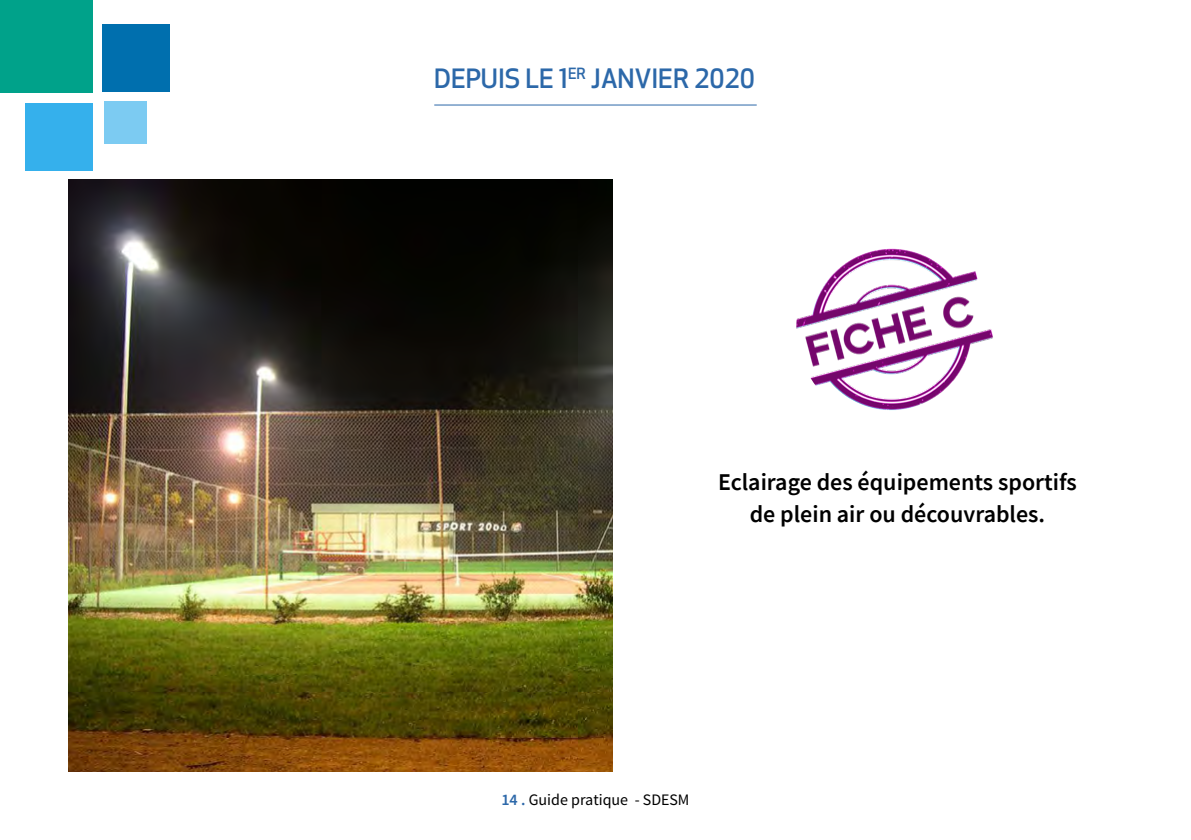
<style>
.page{position:relative;width:1191px;height:840px;background:#fff}
.page>*{position:absolute;margin:0;border:0;box-sizing:border-box;transform-origin:0 0}
.t1{font:500 26px "Apex New";color:#2c68a9}
.t2{font:600 24px/32px "Source Sans Pro";color:#000;text-align:center}
.t3{font:16px "Source Sans Pro";color:#000}
.s1{font-weight:600;color:#2c68a9}
</style>
<div class="page">
<img style="left:796px;top:248px;width:197px;height:163px">
<div style="left:102px;top:24px;width:68px;height:68px;background:#006fae"></div>
<div style="left:0;top:0;width:92px;height:92px;background:#00a28a"></div>
<div style="left:25px;top:103px;width:68px;height:67px;background:#35b0ec"></div>
<div style="left:104px;top:101px;width:42px;height:43px;background:#7ccbf2"></div>
<img style="left:68px;top:179px;width:544px;height:592px">
<hr style="left:434px;top:104px;width:322px;height:1px;background:#2c68a9">
<p class="t1" style="left:434px;top:61px;width:322px">DEPUIS LE 1<sup>ER</sup> JANVIER 2020</p>
<p class="t2" style="left:718px;top:466px;width:360px">Eclairage des équipements sportifs de plein air ou découvrables.</p>
<p class="t3" style="left:501px;top:789px;width:190px"><span class="s1">14 .</span> Guide pratique - SDESM</p>
</div>
